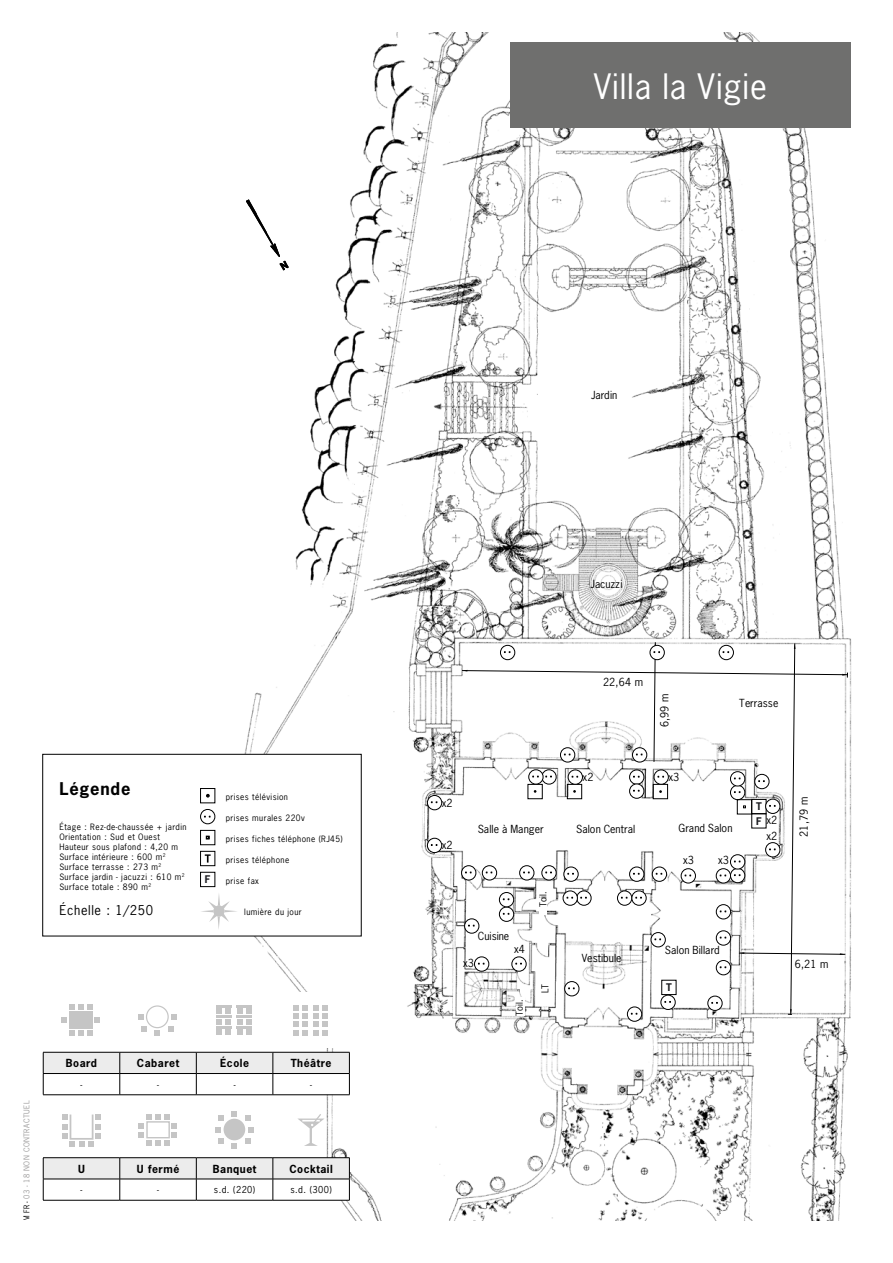
<style>
.page{position:relative;width:893px;height:1263px;background:#fff}
.page>*{position:absolute;margin:0;border:0;box-sizing:border-box;transform-origin:0 0}
.t1{font:33px "News Gothic";letter-spacing:.025em;color:#fff}
.t2{font:700 16.5px "News Gothic";letter-spacing:.05em;color:#000}
.t3{font:12.75px "News Gothic";letter-spacing:.05em;color:#000}
.t4{font:10.5px "News Gothic";color:#000}
.t5{font:700 10.5px "News Gothic";letter-spacing:.05em;color:#000}
.t6{font:700 9.9px/14.2px "News Gothic";color:#1b1c20}
.t7{font:700 9.9px "News Gothic";color:#1c1c21}
.t8{font:9px "News Gothic";letter-spacing:.025em;color:#000}
.t9{font:8.25px/9.9px "News Gothic";letter-spacing:.05em;color:#000}
.t10{font:7.5px "News Gothic";letter-spacing:.05em;color:#9c9b9b}
.s1{color:#000}
</style>
<div class="page">
<img style="left:230px;top:32px;width:622px;height:1188px">
<svg style="left:245px;top:198px;width:45px;height:74px"></svg>
<div style="left:516px;top:998px;width:9px;height:18px;background:#fff"></div>
<div style="left:627px;top:1006px;width:15px;height:16px;background:#fff;border:1px solid #000;border-radius:50%"></div>
<svg style="left:427px;top:838px;width:15px;height:15px"></svg>
<svg style="left:427px;top:795px;width:15px;height:15px"></svg>
<svg style="left:431px;top:801px;width:6px;height:2px"></svg>
<svg style="left:462px;top:642px;width:386px;height:373px"></svg>
<div style="left:43px;top:754px;width:318px;height:182px;background:#fff"></div>
<div style="left:43px;top:754px;width:318px;height:182px;border:1px solid #000"></div>
<div style="left:200px;top:788px;width:15px;height:15px;border:1px solid #000"></div>
<svg style="left:206px;top:794px;width:4px;height:3px"></svg>
<svg style="left:200px;top:809px;width:16px;height:15px"></svg>
<svg style="left:200px;top:830px;width:16px;height:15px"></svg>
<svg style="left:205px;top:854px;width:6px;height:8px"></svg>
<div style="left:200px;top:851px;width:15px;height:15px;border:1px solid #000"></div>
<div style="left:200px;top:872px;width:15px;height:15px;border:1px solid #000"></div>
<svg style="left:201px;top:894px;width:36px;height:35px"></svg>
<div style="left:213px;top:905px;width:12px;height:12px;background:#c5c5c5;border-radius:50%"></div>
<div style="left:69px;top:1011px;width:24px;height:18px;background:#c5c5c5"></div>
<svg style="left:69px;top:1004px;width:24px;height:6px"></svg>
<svg style="left:61px;top:1017px;width:6px;height:6px"></svg>
<svg style="left:94px;top:1017px;width:6px;height:6px"></svg>
<svg style="left:69px;top:1030px;width:24px;height:6px"></svg>
<svg style="left:171px;top:1014px;width:6px;height:6px"></svg>
<svg style="left:138px;top:1014px;width:6px;height:6px"></svg>
<svg style="left:141px;top:1026px;width:6px;height:5px"></svg>
<svg style="left:168px;top:1026px;width:6px;height:5px"></svg>
<svg style="left:154px;top:1030px;width:6px;height:6px"></svg>
<div style="left:146px;top:1005px;width:23px;height:23px;border:1px solid #c5c5c5;border-radius:50%"></div>
<div style="left:196px;top:992px;width:76px;height:56px;background:#fff"></div>
<svg style="left:216px;top:1005px;width:15px;height:30px"></svg>
<svg style="left:237px;top:1005px;width:15px;height:30px"></svg>
<div style="left:272px;top:992px;width:85px;height:56px;background:#fff"></div>
<svg style="left:293px;top:1005px;width:35px;height:31px"></svg>
<svg style="left:62px;top:1114px;width:39px;height:33px"></svg>
<div style="left:70px;top:1114px;width:23px;height:26px;border:2px solid #c5c5c5"></div>
<svg style="left:215px;top:1127px;width:9px;height:17px"></svg>
<svg style="left:245px;top:1127px;width:9px;height:17px"></svg>
<svg style="left:231px;top:1143px;width:6px;height:6px"></svg>
<svg style="left:218px;top:1115px;width:6px;height:6px"></svg>
<svg style="left:245px;top:1115px;width:6px;height:6px"></svg>
<svg style="left:231px;top:1111px;width:6px;height:6px"></svg>
<div style="left:224px;top:1119px;width:21px;height:21px;background:#c5c5c5;border-radius:50%"></div>
<svg style="left:297px;top:1114px;width:28px;height:32px"></svg>
<svg style="left:138px;top:1114px;width:39px;height:32px"></svg>
<div style="left:146px;top:1121px;width:24px;height:17px;border:1px solid #c5c5c5"></div>
<hr style="left:43px;top:1200px;width:77px;height:1px;background:#000">
<hr style="left:120px;top:1200px;width:76px;height:1px;background:#000">
<hr style="left:196px;top:1200px;width:77px;height:1px;background:#000">
<hr style="left:273px;top:1200px;width:77px;height:1px;background:#000">
<hr style="left:43px;top:1157px;width:77px;height:1px;background:#000">
<hr style="left:120px;top:1157px;width:76px;height:1px;background:#000">
<hr style="left:196px;top:1157px;width:77px;height:1px;background:#000">
<hr style="left:273px;top:1157px;width:77px;height:1px;background:#000">
<svg style="left:43px;top:1158px;width:307px;height:42px"></svg>
<svg style="left:43px;top:1052px;width:307px;height:43px"></svg>
<div style="left:510px;top:43px;width:340px;height:85px;background:#6f6f6e"></div>
<div style="left:43px;top:43px;width:206px;height:34px;background:#fff"></div>
<h1 class="t1" style="left:594px;top:65px;width:175px">Villa la Vigie</h1>
<h2 class="t2" style="left:59px;top:778px;width:73px">Légende</h2>
<p class="t9" style="left:59px;top:822px;width:129px">Étage : Rez-de-chaussée + jardin<br>Orientation : Sud et Ouest<br>Hauteur sous plafond : 4,20 m<br>Surface intérieure : 600 m<sup>2<br></sup>Surface terrasse : 273 m<sup>2<br></sup>Surface jardin - jacuzzi : 610 m<sup>2<br></sup>Surface totale : 890 m<sup>2</sup></p>
<h3 class="t3" style="left:59px;top:902px;width:95px">Échelle : 1/250</h3>
<p class="t9" style="left:226px;top:792px;width:64px">prises télévision</p>
<p class="t9" style="left:226px;top:813px;width:81px">prises murales 220v</p>
<p class="t9" style="left:226px;top:834px;width:118px">prises fiches téléphone (RJ45)</p>
<p class="t9" style="left:226px;top:855px;width:65px">prises téléphone</p>
<p class="t7" style="left:205px;top:873px;width:7px">F</p>
<p class="t9" style="left:226px;top:876px;width:35px">prise fax</p>
<p class="t9" style="left:244px;top:907px;width:59px">lumière du jour</p>
<p class="t10" style="left:22px;top:1220px;width:121px;rotate:-90deg"><span class="s1">VI FR -</span> 03 - 18 NON CONTRACTUEL</p>
<p class="t5" style="left:66px;top:1056px;width:33px">Board</p>
<p class="t5" style="left:137px;top:1056px;width:44px">Cabaret</p>
<p class="t5" style="left:220px;top:1056px;width:30px">École</p>
<p class="t5" style="left:291px;top:1056px;width:42px">Théâtre</p>
<p class="t8" style="left:81px;top:1079px;width:3px">-</p>
<p class="t8" style="left:157px;top:1079px;width:3px">-</p>
<p class="t8" style="left:234px;top:1079px;width:3px">-</p>
<p class="t8" style="left:310px;top:1079px;width:3px">-</p>
<p class="t5" style="left:78px;top:1162px;width:8px">U</p>
<p class="t5" style="left:137px;top:1162px;width:44px">U fermé</p>
<p class="t5" style="left:213px;top:1162px;width:45px">Banquet</p>
<p class="t5" style="left:289px;top:1162px;width:45px">Cocktail</p>
<p class="t8" style="left:81px;top:1184px;width:3px">-</p>
<p class="t8" style="left:157px;top:1184px;width:3px">-</p>
<p class="t8" style="left:214px;top:1184px;width:43px">s.d. (220)</p>
<p class="t8" style="left:290px;top:1184px;width:43px">s.d. (300)</p>
<p class="t4" style="left:591px;top:389px;width:28px">Jardin</p>
<p class="t4" style="left:590px;top:577px;width:33px">Jacuzzi</p>
<p class="t4" style="left:442px;top:796px;width:12px">x2</p>
<p class="t4" style="left:442px;top:838px;width:12px">x2</p>
<p class="t4" style="left:478px;top:822px;width:67px">Salle à Manger</p>
<p class="t4" style="left:478px;top:929px;width:33px">Cuisine</p>
<p class="t4" style="left:463px;top:956px;width:12px">x3</p>
<p class="t4" style="left:514px;top:942px;width:12px">x4</p>
<p class="t8" style="left:514px;top:1016px;width:18px;rotate:-90deg">Toil.</p>
<p class="t8" style="left:537px;top:907px;width:18px;rotate:-90deg">Toil.</p>
<p class="t8" style="left:539px;top:993px;width:11px;rotate:-90deg">LT</p>
<p class="t4" style="left:603px;top:675px;width:42px">22,64 m</p>
<p class="t4" style="left:658px;top:727px;width:35px;rotate:-90deg">6,99 m</p>
<p class="t4" style="left:739px;top:696px;width:41px">Terrasse</p>
<p class="t4" style="left:583px;top:770px;width:12px">x2</p>
<p class="t4" style="left:576px;top:822px;width:61px">Salon Central</p>
<p class="t4" style="left:668px;top:770px;width:12px">x3</p>
<p class="t4" style="left:679px;top:822px;width:55px">Grand Salon</p>
<p class="t4" style="left:683px;top:854px;width:12px">x3</p>
<p class="t4" style="left:718px;top:854px;width:12px">x3</p>
<p class="t6" style="left:756px;top:799px;width:7px">T<br>F</p>
<p class="t4" style="left:766px;top:814px;width:12px">x2</p>
<p class="t4" style="left:766px;top:829px;width:12px">x2</p>
<p class="t4" style="left:797px;top:837px;width:42px;rotate:-90deg">21,79 m</p>
<p class="t4" style="left:582px;top:951px;width:41px">Vestibule</p>
<p class="t4" style="left:665px;top:943px;width:56px">Salon Billard</p>
<p class="t6" style="left:666px;top:980px;width:7px">T</p>
<p class="t4" style="left:795px;top:957px;width:35px">6,21 m</p>
</div>
